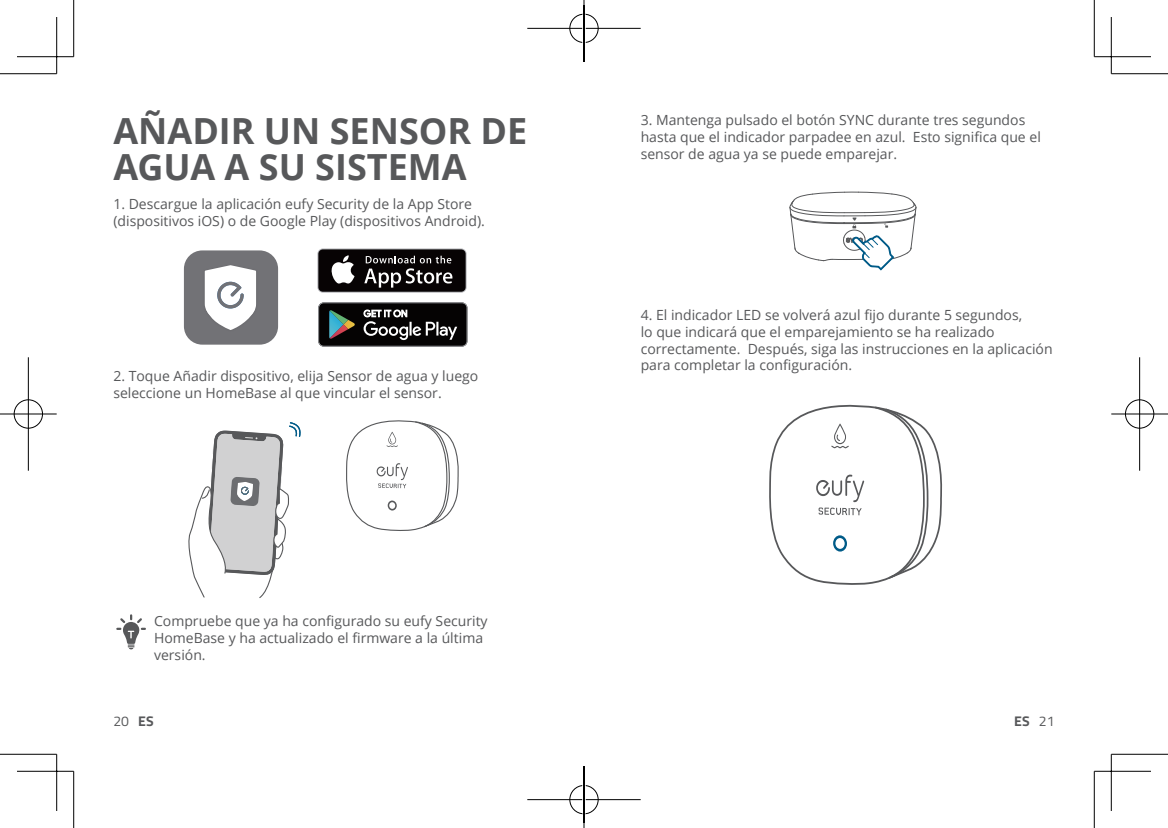
<style>
.page{position:relative;width:1168px;height:828px;background:#fff}
.page>*{position:absolute;margin:0;border:0;box-sizing:border-box;transform-origin:0 0}
.t1{font:700 36px/36px "Open Sans";color:#57585a}
.t2{font:14px/16.8px "Open Sans";color:#57585a}
.t3{font:14px "Titillium Web";color:#57585a}
.t4{font:700 14px "Titillium Web";color:#57585a}
.s1{font-weight:700}
.s2{font-weight:400}
</style>
<div class="page">
<svg style="left:789px;top:191px;width:128px;height:80px"></svg>
<svg style="left:769px;top:404px;width:173px;height:181px"></svg>
<div style="left:317px;top:248px;width:150px;height:45px;background:#e1e1e3;border-radius:5px"></div>
<div style="left:318px;top:249px;width:148px;height:43px;background:#070304;border-radius:5px"></div>
<svg style="left:331px;top:255px;width:24px;height:29px"></svg>
<svg style="left:364px;top:256px;width:88px;height:32px"></svg>
<svg style="left:318px;top:302px;width:149px;height:45px;background:#2f3030"></svg>
<svg style="left:184px;top:250px;width:94px;height:95px"></svg>
<svg style="left:188px;top:422px;width:113px;height:176px"></svg>
<svg style="left:346px;top:420px;width:113px;height:111px"></svg>
<svg style="left:116px;top:614px;width:30px;height:35px"></svg>
<hr style="left:0;top:73px;width:57px;height:1px;background:#000">
<hr style="left:1111px;top:73px;width:57px;height:1px;background:#000">
<hr style="left:0;top:754px;width:57px;height:1px;background:#000">
<hr style="left:1111px;top:754px;width:57px;height:1px;background:#000">
<hr style="left:73px;top:0;width:1px;height:57px;background:#000">
<hr style="left:73px;top:771px;width:1px;height:57px;background:#000">
<hr style="left:1094px;top:0;width:1px;height:57px;background:#000">
<hr style="left:1094px;top:771px;width:1px;height:57px;background:#000">
<hr style="left:17px;top:56px;width:57px;height:1px;background:#000">
<hr style="left:1094px;top:56px;width:57px;height:1px;background:#000">
<hr style="left:17px;top:771px;width:57px;height:1px;background:#000">
<hr style="left:1094px;top:771px;width:57px;height:1px;background:#000">
<hr style="left:56px;top:17px;width:1px;height:57px;background:#000">
<hr style="left:56px;top:754px;width:1px;height:57px;background:#000">
<hr style="left:1111px;top:17px;width:1px;height:57px;background:#000">
<hr style="left:1111px;top:754px;width:1px;height:57px;background:#000">
<div style="left:569px;top:13px;width:30px;height:31px;border:2px solid #fff;border-radius:50%"></div>
<hr style="left:527px;top:27px;width:114px;height:3px;background:#fff">
<div style="left:570px;top:14px;width:28px;height:29px;border:1px solid #000;border-radius:50%"></div>
<hr style="left:527px;top:28px;width:114px;height:1px;background:#000">
<hr style="left:584px;top:0;width:1px;height:57px;background:#000">
<div style="left:569px;top:784px;width:30px;height:31px;border:2px solid #fff;border-radius:50%"></div>
<hr style="left:527px;top:798px;width:114px;height:3px;background:#fff">
<div style="left:570px;top:785px;width:28px;height:29px;border:1px solid #000;border-radius:50%"></div>
<hr style="left:527px;top:799px;width:114px;height:1px;background:#000">
<hr style="left:584px;top:771px;width:1px;height:57px;background:#000">
<div style="left:13px;top:398px;width:31px;height:31px;border:2px solid #fff;border-radius:50%"></div>
<hr style="left:0;top:413px;width:57px;height:2px;background:#fff">
<hr style="left:27px;top:357px;width:3px;height:114px;background:#fff">
<div style="left:14px;top:399px;width:29px;height:29px;border:1px solid #000;border-radius:50%"></div>
<hr style="left:0;top:414px;width:57px;height:1px;background:#000">
<hr style="left:28px;top:357px;width:1px;height:114px;background:#000">
<div style="left:1124px;top:398px;width:31px;height:31px;border:2px solid #fff;border-radius:50%"></div>
<hr style="left:1111px;top:413px;width:57px;height:2px;background:#fff">
<hr style="left:1138px;top:357px;width:3px;height:114px;background:#fff">
<div style="left:1125px;top:399px;width:29px;height:29px;border:1px solid #000;border-radius:50%"></div>
<hr style="left:1111px;top:414px;width:57px;height:1px;background:#000">
<hr style="left:1139px;top:357px;width:1px;height:114px;background:#000">
<hr style="left:583px;top:5px;width:2px;height:57px;background:#fff">
<hr style="left:583px;top:766px;width:2px;height:57px;background:#fff">
<hr style="left:584px;top:5px;width:1px;height:57px;background:#000">
<hr style="left:584px;top:766px;width:1px;height:57px;background:#000">
<h1 class="t1" style="left:113px;top:112px;width:415px">AÑADIR UN SENSOR DE<br>AGUA A SU SISTEMA</h1>
<p class="t2" style="left:113px;top:195px;width:373px">1. Descargue la aplicación eufy Security de la App Store (dispositivos iOS) o de Google Play (dispositivos Android).</p>
<p class="t2" style="left:113px;top:367px;width:366px">2. Toque Añadir dispositivo, elija Sensor de agua y luego seleccione un HomeBase al que vincular el sensor.</p>
<p class="t2" style="left:154px;top:612px;width:335px">Compruebe que ya ha configurado su eufy Security<br>HomeBase y ha actualizado el firmware a la última versión.</p>
<p class="t2" style="left:641px;top:112px;width:402px">3. Mantenga pulsado el botón SYNC durante tres segundos hasta que el indicador parpadee en azul. Esto significa que el sensor de agua ya se puede emparejar.</p>
<p class="t2" style="left:641px;top:306px;width:413px">4. El indicador LED se volverá azul fijo durante 5 segundos,<br>lo que indicará que el emparejamiento se ha realizado correctamente. Después, siga las instrucciones en la aplicación para completar la configuración.</p>
<p class="t3" style="left:113px;top:711px;width:42px">20 <span class="s1">ES</span></p>
<p class="t4" style="left:1014px;top:710px;width:42px">ES <span class="s2">21</span></p>
</div>
